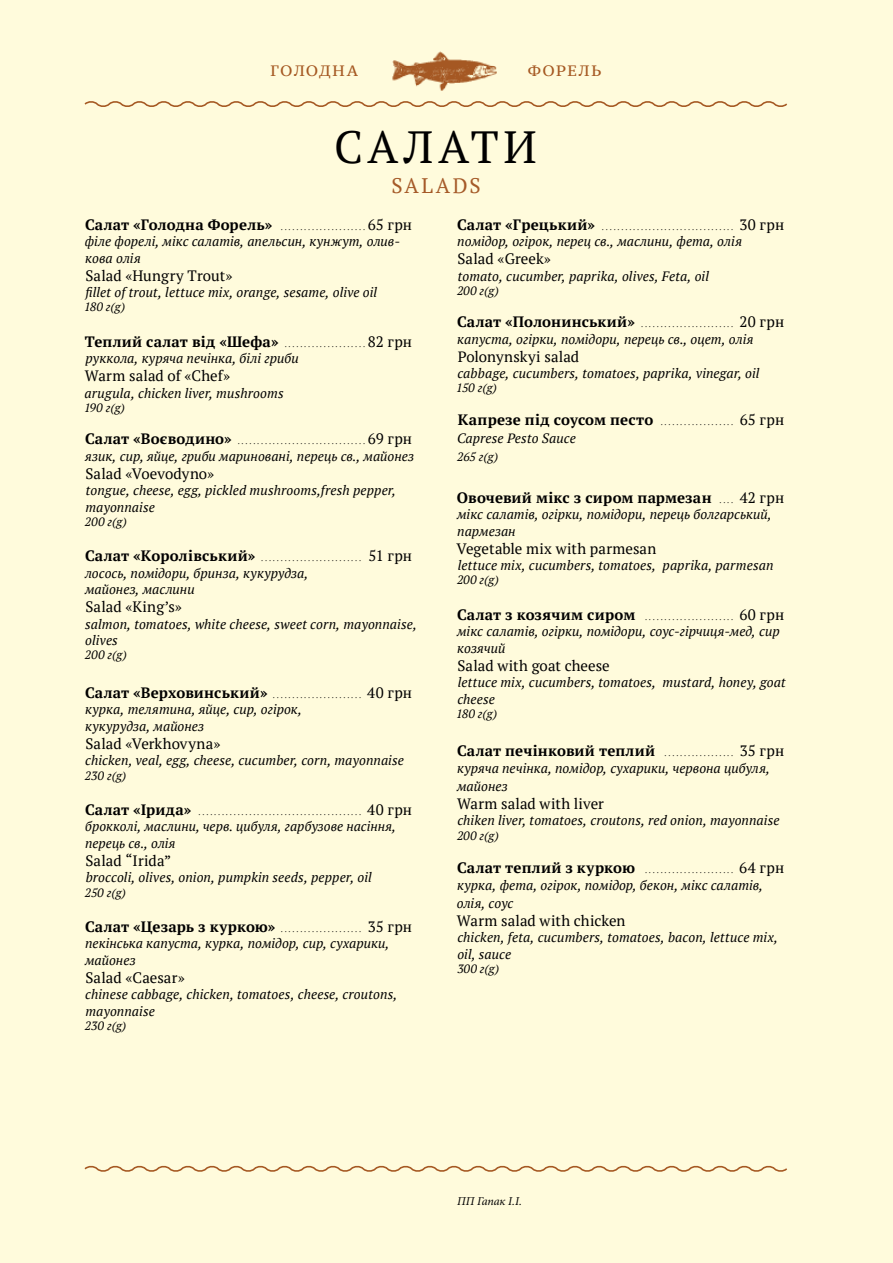
<style>
.page{position:relative;width:893px;height:1263px;background:#fffbdc}
.page>*{position:absolute;margin:0;border:0;box-sizing:border-box;transform-origin:0 0}
.t1{font:45px "PT Serif";letter-spacing:.105em;color:#000}
.t2{font:21px "PT Serif";letter-spacing:.125em;color:#a55a28}
.t3{font:15px "PT Serif";letter-spacing:.005em;color:#000}
.t4{font:700 15px "PT Serif";letter-spacing:.01em;color:#000}
.t5{font:15px "PT Serif Caption";letter-spacing:.1em;color:#a55a28}
.t6{font:italic 13.5px/16.5px "PT Serif";letter-spacing:.005em;color:#000}
.t7{font:italic 12px "PT Serif";letter-spacing:.025em;color:#000}
.t8{font:italic 12px "Minion Pro";letter-spacing:-.01em;color:#000}
.t9{font:7.5px "PT Serif";color:#000}
.s1{font-weight:700;font-size:15px}
.s2{font-size:15px}
.s3{font-weight:400;font-size:7.5px}
.s4{font-weight:400}
</style>
<div class="page">
<p class="t5" style="left:270px;top:61px;width:89px">ГОЛОДНА</p>
<p class="t5" style="left:528px;top:61px;width:75px">ФОРЕЛЬ</p>
<h1 class="t1" style="left:334px;top:117px;width:204px">САЛАТИ</h1>
<h2 class="t2" style="left:391px;top:172px;width:91px">SALADS</h2>
<p class="t9" style="left:85px;top:222px;width:329px"><span class="s1">Салат «Голодна Форель»</span> . . . . . . . . . . . . . . . . . . . . . . <span class="s2">65 грн</span></p>
<p class="t6" style="left:85px;top:233px;width:317px">філе форелі, мікс салатів, апельсин, кунжут, олив&shy;кова олія</p>
<p class="t3" style="left:85px;top:265px;width:149px">Salad «Hungry Trout»</p>
<p class="t6" style="left:86px;top:284px;width:293px">fillet of trout, lettuce mix, orange, sesame, olive oil</p>
<p class="t7" style="left:84px;top:299px;width:43px">180 г(g)</p>
<p class="t9" style="left:85px;top:339px;width:329px"><span class="s1">Теплий салат від «Шефа»</span> . . . . . . . . . . . . . . . . . . . . . <span class="s2">82 грн</span></p>
<p class="t6" style="left:85px;top:350px;width:215px">руккола, куряча печінка, білі гриби</p>
<p class="t3" style="left:85px;top:366px;width:147px">Warm salad of «Chef»</p>
<p class="t6" style="left:85px;top:384px;width:201px">аrugula, chicken liver, mushrooms</p>
<p class="t7" style="left:84px;top:400px;width:42px">190 г(g)</p>
<p class="t9" style="left:85px;top:436px;width:329px"><span class="s1">Салат «Воєводино»</span> . . . . . . . . . . . . . . . . . . . . . . . . . . . . . . . . . <span class="s2">69 грн</span></p>
<p class="t6" style="left:85px;top:447px;width:330px">язик, сир, яйце, гриби мариновані, перець св., майонез</p>
<p class="t3" style="left:85px;top:463px;width:130px">Salad «Voevodyno»</p>
<p class="t6" style="left:85px;top:482px;width:312px">tongue, cheese, egg, pickled mushrooms,fresh pepper, mayonnaise</p>
<p class="t7" style="left:85px;top:514px;width:43px">200 г(g)</p>
<p class="t9" style="left:85px;top:553px;width:329px"><span class="s1">Салат «Королівський»</span> . . . . . . . . . . . . . . . . . . . . . . . . . . <span class="s2">51 грн</span></p>
<p class="t6" style="left:85px;top:564px;width:225px">лосось, помідори, бринза, кукурудза, майонез, маслини</p>
<p class="t3" style="left:85px;top:597px;width:98px">Salad «King’s»</p>
<p class="t6" style="left:85px;top:615px;width:333px">salmon, tomatoes, white cheese, sweet corn, mayonnaise, olives</p>
<p class="t7" style="left:85px;top:647px;width:43px">200 г(g)</p>
<p class="t9" style="left:85px;top:690px;width:329px"><span class="s1">Салат «Верховинський»</span> . . . . . . . . . . . . . . . . . . . . . . . <span class="s2">40 грн</span></p>
<p class="t6" style="left:85px;top:701px;width:218px">курка, телятина, яйце, сир, огірок, кукурудза, майонез</p>
<p class="t3" style="left:85px;top:733px;width:137px">Salad «Verkhovyna»</p>
<p class="t6" style="left:85px;top:752px;width:320px">chicken, veal, egg, cheese, cucumber, corn, mayonnaise</p>
<p class="t7" style="left:85px;top:767px;width:43px">230 г(g)</p>
<p class="t9" style="left:85px;top:807px;width:329px"><span class="s1">Салат «Ірида»</span> . . . . . . . . . . . . . . . . . . . . . . . . . . . . . . . . . . . . . . . . . . <span class="s2">40 грн</span></p>
<p class="t6" style="left:85px;top:818px;width:312px">брокколі, маслини, черв. цибуля, гарбузове насіння, перець св., олія</p>
<p class="t3" style="left:85px;top:850px;width:88px">Salad “Irida”</p>
<p class="t6" style="left:86px;top:869px;width:288px">broccoli, olives, onion, pumpkin seeds, pepper, oil</p>
<p class="t7" style="left:85px;top:884px;width:43px">250 г(g)</p>
<p class="t9" style="left:85px;top:924px;width:329px"><span class="s1">Салат «Цезарь з куркою»</span> . . . . . . . . . . . . . . . . . . . . . <span class="s2">35 грн</span></p>
<p class="t6" style="left:85px;top:935px;width:306px">пекінська капуста, курка, помідор, сир, сухарики, майонез</p>
<p class="t3" style="left:85px;top:967px;width:101px">Salad «Caesar»</p>
<p class="t6" style="left:85px;top:986px;width:314px">chinese cabbage, chicken, tomatoes, cheese, croutons, mayonnaise</p>
<p class="t7" style="left:85px;top:1018px;width:43px">230 г(g)</p>
<p class="t9" style="left:457px;top:222px;width:329px"><span class="s1">Салат «Грецький»</span> . . . . . . . . . . . . . . . . . . . . . . . . . . . . . . . . . . <span class="s2">30 грн</span></p>
<p class="t6" style="left:457px;top:233px;width:286px">помідор, огірок, перец св., маслини, фета, олія</p>
<p class="t3" style="left:457px;top:249px;width:95px">Salad «Greek»</p>
<p class="t6" style="left:458px;top:267px;width:253px">tomato, cucumber, paprika, olives, Feta, oil</p>
<p class="t7" style="left:457px;top:283px;width:43px">200 г(g)</p>
<p class="t9" style="left:457px;top:319px;width:329px"><span class="s1">Салат «Полонинський»</span> . . . . . . . . . . . . . . . . . . . . . . . . <span class="s2">20 грн</span></p>
<p class="t6" style="left:457px;top:330px;width:298px">капуста, огірки, помідори, перець св., оцет, олія</p>
<p class="t3" style="left:458px;top:346px;width:123px">Polonynskyi salad</p>
<p class="t6" style="left:457px;top:365px;width:304px">cabbage, cucumbers, tomatoes, paprika, vinegar, oil</p>
<p class="t7" style="left:456px;top:380px;width:42px">150 г(g)</p>
<p class="t4" style="left:458px;top:409px;width:328px">Капрезе під соусом песто <span class="s3">. . . . . . . . . . . . . . . . . . .</span> <span class="s4">65 грн</span></p>
<p class="t6" style="left:457px;top:429px;width:120px">Caprese Pesto Sauce</p>
<p class="t7" style="left:457px;top:449px;width:43px">265 г(g)</p>
<p class="t4" style="left:457px;top:487px;width:329px">Овочевий мікс з сиром пармезан <span class="s3">. . . .</span> <span class="s4">42 грн</span></p>
<p class="t6" style="left:457px;top:506px;width:316px">мікс салатів, огірки, помідори, перець болгарський, пармезан</p>
<p class="t3" style="left:456px;top:538px;width:201px">Vegetable mix with parmesan</p>
<p class="t6" style="left:458px;top:557px;width:317px">lettuce mix, cucumbers, tomatoes, paprika, parmesan</p>
<p class="t7" style="left:457px;top:572px;width:43px">200 г(g)</p>
<p class="t9" style="left:457px;top:612px;width:329px"><span class="s1">Салат з козячим сиром</span> . . . . . . . . . . . . . . . . . . . . . . . <span class="s2">60 грн</span></p>
<p class="t6" style="left:457px;top:623px;width:324px">мікс салатів, огірки, помідори, соус-гірчиця-мед, сир козячий</p>
<p class="t3" style="left:457px;top:655px;width:154px">Salad with goat cheese</p>
<p class="t6" style="left:457px;top:674px;width:330px">lettuce mix, cucumbers, tomatoes, mustard, honey, goat cheese</p>
<p class="t7" style="left:456px;top:706px;width:43px">180 г(g)</p>
<p class="t4" style="left:457px;top:741px;width:329px">Салат печінковий теплий <span class="s3">. . . . . . . . . . . . . . . . . .</span> <span class="s4">35 грн</span></p>
<p class="t6" style="left:457px;top:759px;width:314px;line-height:18px">куряча печінка, помідор, сухарики, червона цибуля, майонез</p>
<p class="t3" style="left:457px;top:793px;width:148px">Warm salad with liver</p>
<p class="t6" style="left:457px;top:812px;width:324px">chiken liver, tomatoes, croutons, red onion, mayonnaise</p>
<p class="t7" style="left:457px;top:827px;width:43px">200 г(g)</p>
<p class="t9" style="left:457px;top:865px;width:329px"><span class="s1">Салат теплий з куркою</span> . . . . . . . . . . . . . . . . . . . . . . . <span class="s2">64 грн</span></p>
<p class="t6" style="left:457px;top:876px;width:308px;line-height:18px">курка, фета, огірок, помідор, бекон, мікс салатів, олія, соус</p>
<p class="t3" style="left:457px;top:910px;width:170px">Warm salad with chicken</p>
<p class="t6" style="left:457px;top:929px;width:322px">chicken, feta, cucumbers, tomatoes, bacon, lettuce mix, oil, sauce</p>
<p class="t7" style="left:457px;top:961px;width:43px">300 г(g)</p>
<p class="t8" style="left:457px;top:1193px;width:66px">ПП Гапак І.І.</p>
</div>
